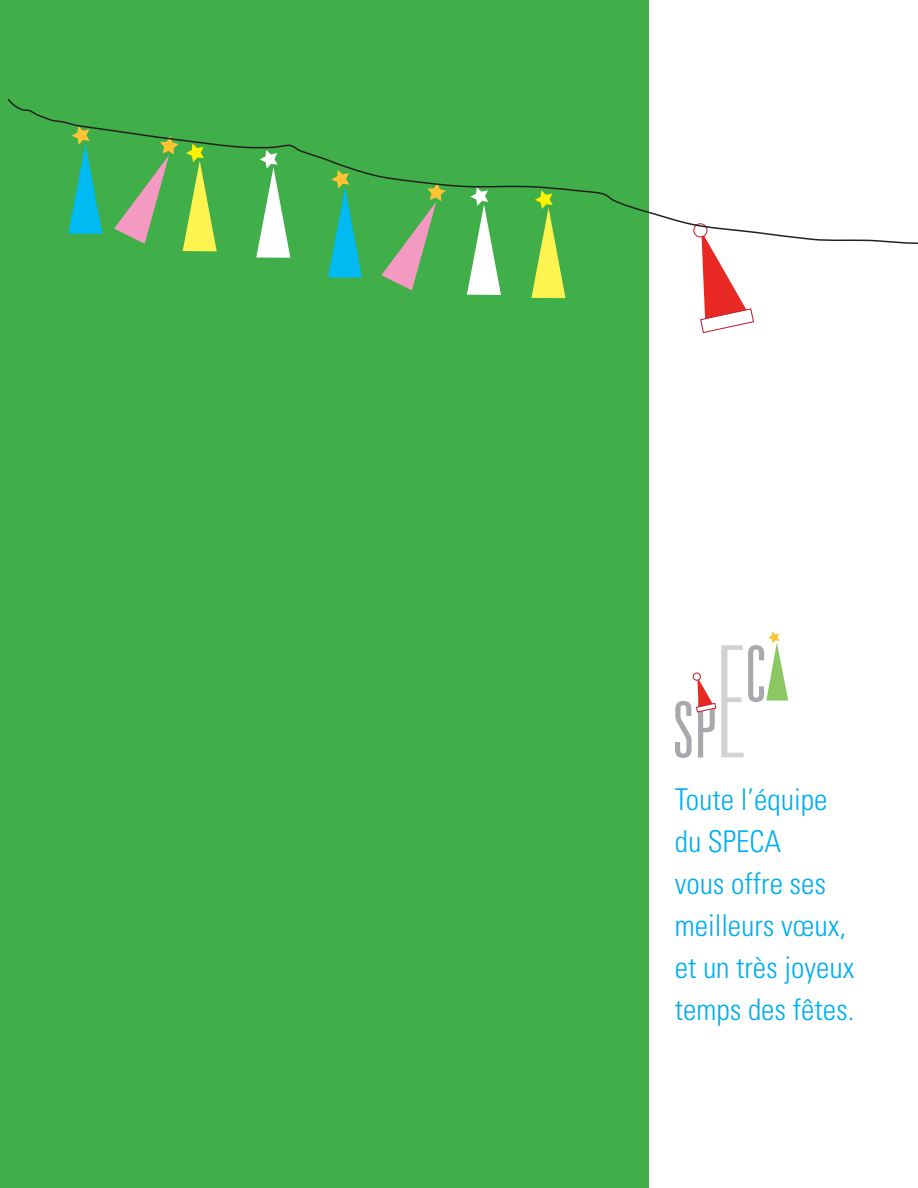
<style>
.page{position:relative;width:918px;height:1188px;background:#fff}
.page>*{position:absolute;margin:0;border:0;box-sizing:border-box;transform-origin:0 0}
.t1{font:100 ultra-condensed 155.25px "Univers";color:#d1d2d4}
.t2{font:300 ultra-condensed 77.7px "Univers";color:#a8a9ad}
.titre{font:300 condensed 30px/42px "Univers";color:#00aeef}
</style>
<div class="page">
<div style="left:0;top:0;width:649px;height:1188px;background:#40ae49"></div>
<svg style="left:328px;top:245px;width:34px;height:33px"></svg>
<svg style="left:531px;top:245px;width:34px;height:53px"></svg>
<svg style="left:182px;top:245px;width:35px;height:6px"></svg>
<svg style="left:381px;top:245px;width:44px;height:45px"></svg>
<svg style="left:256px;top:245px;width:34px;height:13px"></svg>
<svg style="left:467px;top:245px;width:34px;height:50px"></svg>
<svg style="left:766px;top:631px;width:22px;height:70px"></svg>
<svg style="left:696px;top:678px;width:20px;height:34px"></svg>
<div style="left:693px;top:673px;width:8px;height:7px;border:1px solid #be1d2c;border-radius:50%"></div>
<svg style="left:700px;top:245px;width:54px;height:88px"></svg>
<svg style="left:7px;top:98px;width:911px;height:147px"></svg>
<h1 class="t1" style="left:716px;top:623px;width:51px">E<sup>C</sup></h1>
<h2 class="t2" style="left:673px;top:689px;width:45px">SP</h2>
<p class="titre" style="left:675px;top:779px;width:181px">Toute l’équipe du SPECA<br>vous offre ses meilleurs vœux, et un très joyeux temps des fêtes.</p>
</div>
